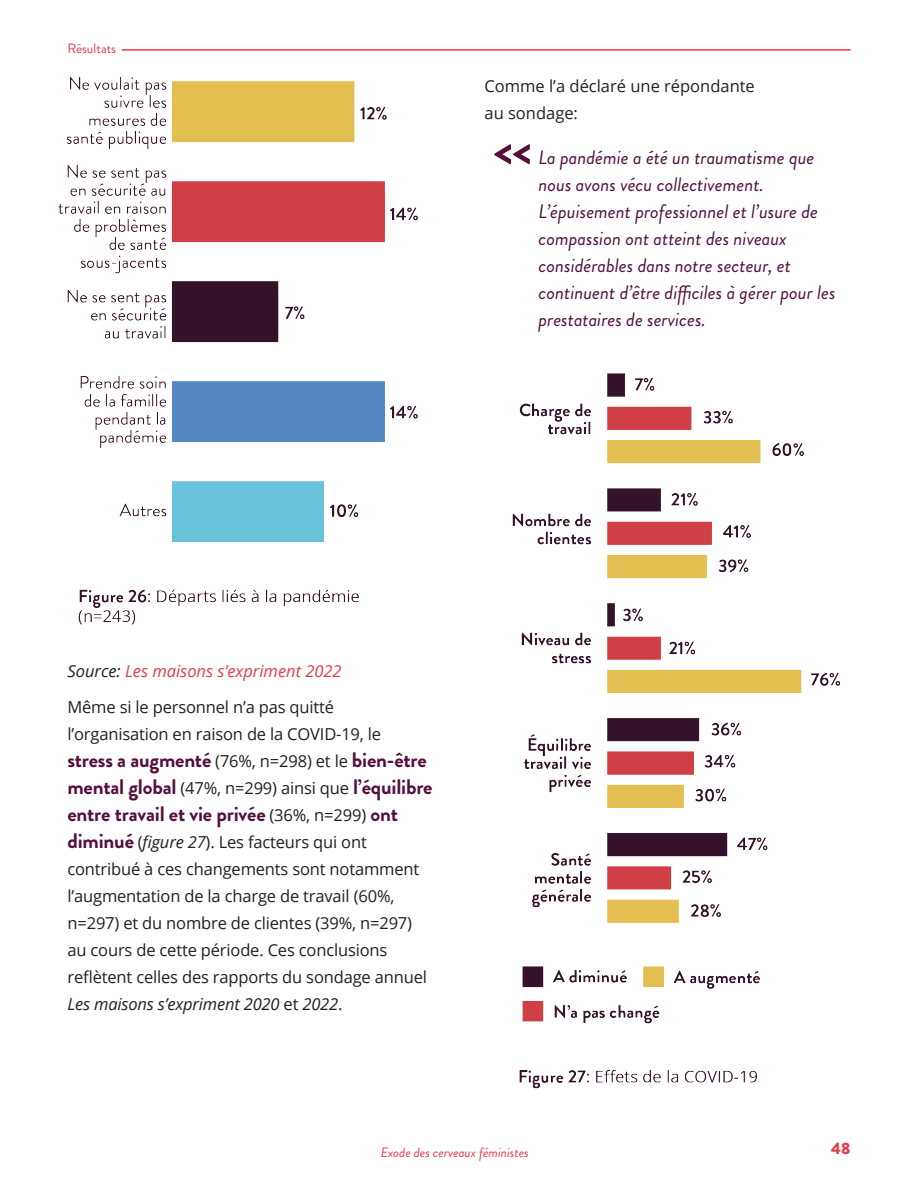
<style>
.page{position:relative;width:918px;height:1188px;background:#fff}
.page>*{position:absolute;margin:0;border:0;box-sizing:border-box;transform-origin:0 0}
.Body_copy{font:700 21px/27px "Brandon Grotesque";letter-spacing:-.01em;color:#540f3d}
.Quotes{font:italic 19.5px/27px "Brandon Grotesque";color:#540f3d}
.Body_copy-2{font:16.5px/27px "Open Sans";letter-spacing:-.01em;color:#231f20}
.Body_copy-3{font:italic 16.5px "Open Sans";color:#e13d4a}
.t1{font:900 16.5px "Brandon Grotesque";color:#e03d4a}
.t2{font:italic 13.5px "Brandon Grotesque";color:#e13d4a}
.t3{font:13.5px "Brandon Grotesque";color:#e03d4a}
.s1{color:#231f20}
.s2{font-family:"Open Sans";font-weight:400;font-size:16.5px;color:#231f20}
.s3{font-family:"Brandon Grotesque";font-weight:700;font-size:21px;color:#540f3d}
.s4{font-style:italic}
</style>
<div class="page">
<hr style="left:122px;top:49px;width:728px;height:2px;background:#e13d4a">
<img style="left:58px;top:77px;width:360px;height:548px">
<svg style="left:494px;top:144px;width:36px;height:20px"></svg>
<img style="left:512px;top:373px;width:328px;height:716px">
<p class="t3" style="left:68px;top:39px;width:50px">Résultats</p>
<p class="Body_copy-2" style="left:484px;top:72px;width:272px">Comme l’a déclaré une répondante au sondage:</p>
<p class="Quotes" style="left:538px;top:144px;width:299px">La pandémie a été un traumatisme que nous avons vécu collectivement.<br>L’épuisement professionnel et l’usure de compassion ont atteint des niveaux considérables dans notre secteur, et continuent d’être difficiles à gérer pour les prestataires de services.</p>
<p class="Body_copy-3" style="left:68px;top:660px;width:276px"><span class="s1">Source:</span> Les maisons s’expriment 2022</p>
<p class="Body_copy-2" style="left:68px;top:693px;width:315px">Même si le personnel n’a pas quitté l’organisation en raison de la COVID-19, le</p>
<p class="Body_copy" style="left:68px;top:747px;width:367px">stress a augmenté <span class="s2">(76%, n=298) et le</span> bien-être mental global <span class="s2">(47%, n=299) ainsi que</span> l’équilibre entre travail et vie privée <span class="s2">(36%, n=299)</span> ont</p>
<p class="Body_copy-2" style="left:68px;top:828px;width:361px"><span class="s3">diminué</span> (<span class="s4">figure 27</span>). Les facteurs qui ont contribué à ces changements sont notamment l’augmentation de la charge de travail (60%, n=297) et du nombre de clientes (39%, n=297) au cours de cette période. Ces conclusions reflètent celles des rapports du sondage annuel <span class="s4">Les maisons s’expriment 2020</span> et <span class="s4">2022</span>.</p>
<p class="t2" style="left:381px;top:1143px;width:150px">Exode des cerveaux féministes</p>
<p class="t1" style="left:831px;top:1137px;width:21px">48</p>
</div>
